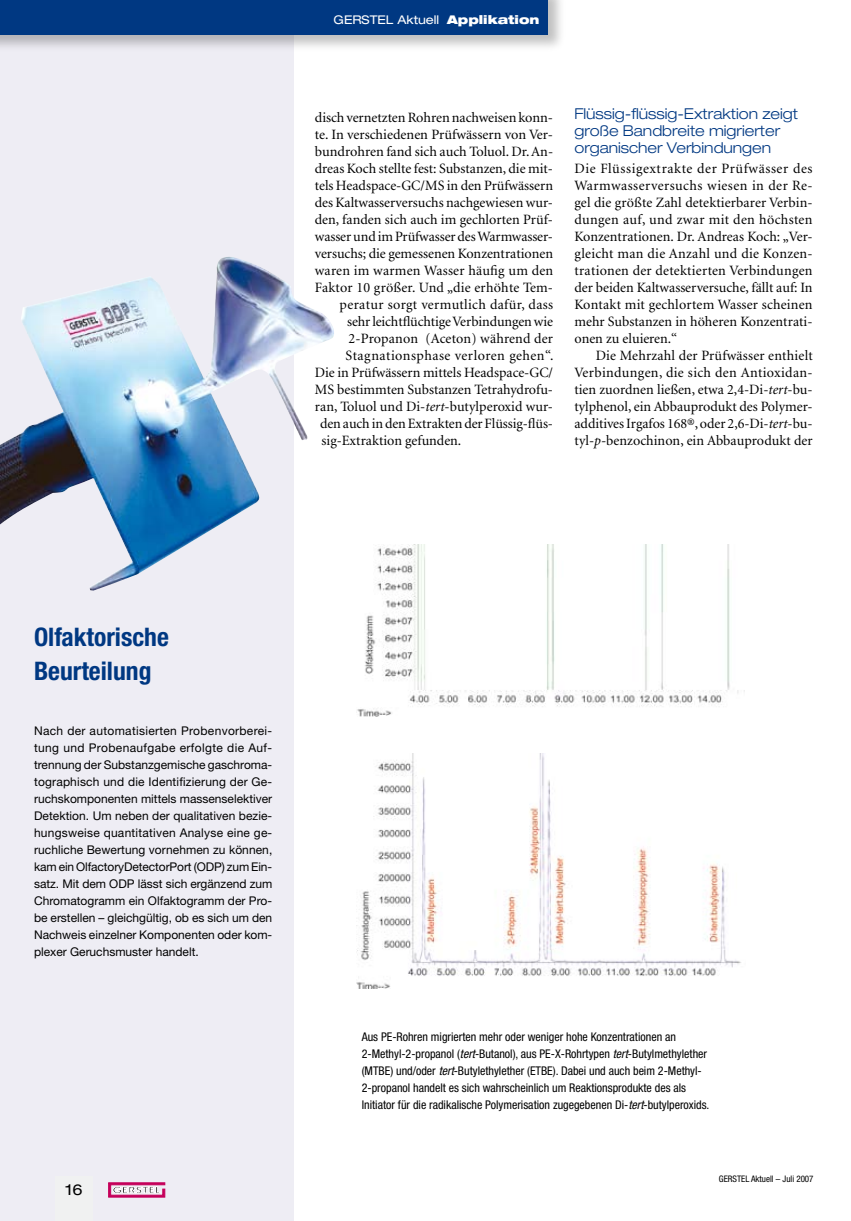
<style>
.page{position:relative;width:851px;height:1221px;background:#fff}
.page>*{position:absolute;margin:0;border:0;box-sizing:border-box;transform-origin:0 0}
.t1{font:700 condensed 25.5px/34px "Helvetica Neue";color:#003882}
.t2{font:300 expanded 15px/17px "Helvetica Neue";color:#003882}
.t3{font:expanded 15px "Helvetica Neue";color:#000}
.t4{font:14.25px/17px "Minion";color:#000;text-align:justify}
.t5{font:14.25px "Minion";letter-spacing:.025em;color:#000}
.t6{font:14.25px "Minion";letter-spacing:.035em;color:#000}
.t7{font:12px/17px "Helvetica Neue";color:#000;text-align:justify}
.t8{font:condensed 12px/17px "Helvetica Neue";color:#000}
.t9{font:expanded 12px "Helvetica Neue";color:#fff}
.t10{font:condensed 9px "Helvetica Neue";color:#000}
.s1{font-weight:900}
.s2{font-style:italic}
</style>
<div class="page">
<div style="left:0;top:0;width:293px;height:1220px;background:#eeedf4"></div>
<img style="left:0;top:257px;width:334px;height:333px">
<div style="left:0;top:0;width:567px;height:53px;background:#000;opacity:.25"></div>
<div style="left:0;top:0;width:548px;height:34px;background:#003882"></div>
<img style="left:356px;top:753px;width:385px;height:235px">
<img style="left:357px;top:544px;width:388px;height:172px">
<div style="left:55px;top:1176px;width:38px;height:44px;background:#f0f1f1"></div>
<svg style="left:108px;top:1182px;width:57px;height:15px"></svg>
<p class="t9" style="left:333px;top:13px;width:207px">GERSTEL Aktuell <span class="s1">Applikation</span></p>
<p class="t4" style="left:315px;top:110px;width:240px">disch vernetzten Rohren nachweisen konn-</p>
<p class="t4" style="left:315px;top:127px;width:240px">te. In verschiedenen Prüfwässern von Ver-</p>
<p class="t4" style="left:315px;top:144px;width:240px">bundrohren fand sich auch Toluol. Dr. An-</p>
<p class="t4" style="left:315px;top:161px;width:240px">dreas Koch stellte fest: Substanzen, die mit-</p>
<p class="t4" style="left:315px;top:178px;width:240px">tels Headspace-GC/MS in den Prüfwässern</p>
<p class="t4" style="left:315px;top:195px;width:240px">des Kaltwasserversuchs nachgewiesen wur-</p>
<p class="t4" style="left:315px;top:212px;width:240px">den, fanden sich auch im gechlorten Prüf-</p>
<p class="t4" style="left:315px;top:229px;width:240px">wasser und im Prüfwasser des Warmwasser-</p>
<p class="t4" style="left:315px;top:246px;width:240px">versuchs; die gemessenen Konzentrationen</p>
<p class="t4" style="left:315px;top:263px;width:240px">waren im warmen Wasser häufig um den</p>
<p class="t4" style="left:315px;top:280px;width:240px">Faktor 10 größer. Und „die erhöhte Tem-</p>
<p class="t5" style="left:339px;top:298px;width:215px">peratur sorgt vermutlich dafür, dass</p>
<p class="t4" style="left:347px;top:314px;width:207px">sehr leichtflüchtige Verbindungen wie</p>
<p class="t4" style="left:348px;top:331px;width:206px">2-Propanon-- (Aceton) während der</p>
<p class="t6" style="left:345px;top:349px;width:209px">Stagnationsphase verloren gehen“.</p>
<p class="t4" style="left:315px;top:365px;width:240px">Die in Prüfwässern mittels Headspace-GC/</p>
<p class="t4" style="left:315px;top:382px;width:240px">MS bestimmten Substanzen Tetrahydrofu-</p>
<p class="t4" style="left:315px;top:399px;width:240px">ran, Toluol und Di-<span class="s2">tert</span>-butylperoxid wur-</p>
<p class="t4" style="left:320px;top:416px;width:234px">den auch in den Extrakten der Flüssig-flüs-</p>
<p class="t4" style="left:321px;top:433px;width:141px">sig-Extraktion gefunden.</p>
<p class="t2" style="left:574px;top:105px;width:225px">Flüssig-flüssig-Extraktion zeigt große Bandbreite migrierter organischer Verbindungen</p>
<p class="t4" style="left:574px;top:161px;width:240px">Die Flüssigextrakte der Prüfwässer des Warmwasserversuchs wiesen in der Re&shy;gel die größte Zahl detektierbarer Verbin&shy;dungen auf, und zwar mit den höchsten Konzentrationen. Dr. Andreas Koch: „Ver&shy;gleicht man die Anzahl und die Konzen&shy;trationen der detektierten Verbindungen der beiden Kaltwasserversuche, fällt auf: In Kontakt mit gechlortem Wasser scheinen mehr Substanzen in höheren Konzentrati&shy;onen zu eluieren.“</p>
<p class="t4" style="left:574px;top:348px;width:240px;text-align:left;text-indent:21px">Die Mehrzahl der Prüfwässer enthielt Verbindungen, die sich den Antioxidan&shy;tien zuordnen ließen, etwa 2,4-Di-<span class="s2">tert</span>-bu&shy;tylphenol, ein Abbauprodukt des Polymer&shy;additives Irgafos 168®, oder 2,6-Di-<span class="s2">tert</span>-bu&shy;tyl-<span class="s2">p-</span>benzochinon, ein Abbauprodukt der</p>
<h1 class="t1" style="left:34px;top:619px;width:136px">Olfaktorische<br>Beurteilung</h1>
<p class="t7" style="left:34px;top:721px;width:240px">Nach der automatisierten Probenvorberei&shy;tung und Probenaufgabe erfolgte die Auf&shy;trennung der Substanzgemische gaschroma&shy;tographisch und die Identifizierung der Ge&shy;ruchskomponenten mittels massenselektiver Detektion. Um neben der qualitativen bezie&shy;hungsweise quantitativen Analyse eine ge&shy;ruchliche Bewertung vornehmen zu können, kam ein OlfactoryDetectorPort (ODP) zum Ein&shy;satz. Mit dem ODP lässt sich ergänzend zum Chromatogramm ein Olfaktogramm der Pro&shy;be erstellen – gleichgültig, ob es sich um den Nachweis einzelner Komponenten oder kom&shy;plexer Geruchsmuster handelt.</p>
<p class="t3" style="left:66px;top:1180px;width:17px">16</p>
<p class="t8" style="left:362px;top:1028px;width:349px">Aus PE-Rohren migrierten mehr oder weniger hohe Konzentrationen an -- 2-Methyl-2-propanol--- (<span class="s2">tert</span>-Butanol), aus PE-X-Rohrtypen <span class="s2">tert</span>-Butylmethylether (MTBE) und/oder <span class="s2">tert</span>-Butylethylether (ETBE). Dabei und auch beim 2-Methyl-2-propanol handelt es sich wahrscheinlich um Reaktionsprodukte des als Initiator für die radikalische Polymerisation zugegebenen Di-<span class="s2">tert</span>-butylperoxids.</p>
<p class="t10" style="left:718px;top:1173px;width:96px">GERSTEL Aktuell – Juli 2007</p>
</div>
